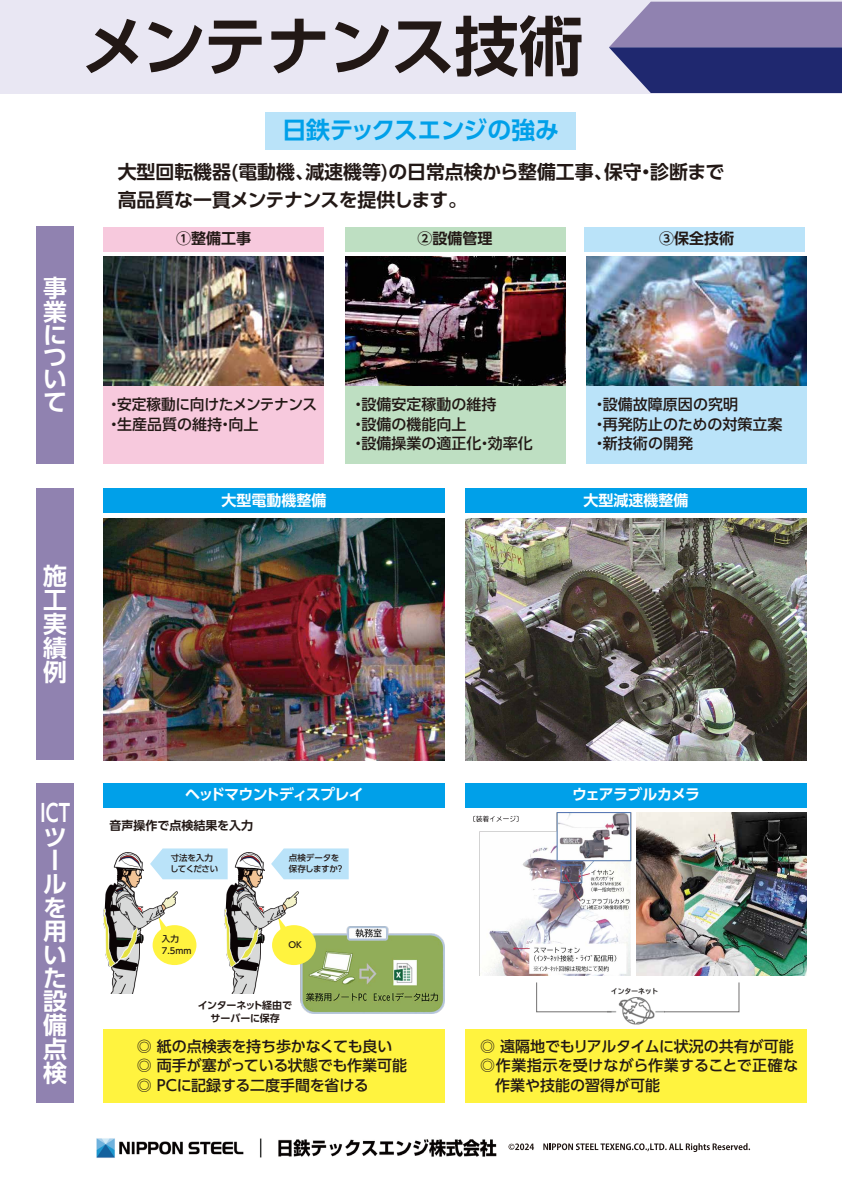
<style>
.page{position:relative;width:842px;height:1192px;background:#fff}
.page>*{position:absolute;margin:0;border:0;box-sizing:border-box;transform-origin:0 0}
.t1{font:700 64.5px "UD Shin Go Pro De";letter-spacing:-.035em;color:#221815}
.t2{font:700 23.9px/23.7px "UD Shin Go Pro De";color:#fff;scale:.71 1}
.t3{font:700 23.9px "UD Shin Go Pro De";letter-spacing:-.02em;color:#00a0e9}
.t4{font:700 23.9px/22.9px "UD Shin Go Pro De";color:#fff;text-align:justify}
.t5{font:700 18.9px/27.6px "UD Shin Go Pro De";color:#221815}
.t6{font:500 15px/19.5px "UD Shin Go Pro";color:#221815}
.t7{font:500 15px "UD Shin Go Pro";letter-spacing:.025em;color:#221815}
.t8{font:700 15px "UD Shin Go Pro De";color:#221815}
.t9{font:700 15px "UD Shin Go Pro De";color:#fff}
.t10{font:700 15px "UD Shin Go Pro De";letter-spacing:-.07em;color:#fff}
.t11{font:700 15px "UD Shin Go Pro De";letter-spacing:-.055em;color:#fff}
.t12{font:700 12px "UD Shin Go Pro De";color:#221815}
.t13{font:700 10px/13px "UD Shin Go Pro De";letter-spacing:-.02em;color:#221815;text-align:center}
.t14{font:500 8.5px/11.5px "UD Shin Go Pro";letter-spacing:-.02em;color:#221815}
</style>
<div class="page">
<svg style="left:159px;top:848px;width:69px;height:31px"></svg>
<svg style="left:280px;top:848px;width:69px;height:31px"></svg>
<div style="left:104px;top:375px;width:220px;height:89px;background:#f7c9dd"></div>
<div style="left:345px;top:375px;width:220px;height:89px;background:#bedfc2"></div>
<div style="left:587px;top:375px;width:220px;height:89px;background:#bae3f9"></div>
<div style="left:104px;top:227px;width:220px;height:24px;background:#f7c9dd"></div>
<img style="left:104px;top:257px;width:220px;height:128px">
<div style="left:0;top:0;width:842px;height:93px;background:#e9e7f3"></div>
<div style="left:36px;top:227px;width:38px;height:237px;background:#9082b0"></div>
<svg style="left:609px;top:2px;width:233px;height:91px;background:#646298"></svg>
<div style="left:345px;top:227px;width:220px;height:24px;background:#bedfc2"></div>
<img style="left:345px;top:257px;width:220px;height:128px">
<div style="left:584px;top:227px;width:220px;height:24px;background:#bae3f9"></div>
<img style="left:587px;top:257px;width:220px;height:128px">
<div style="left:104px;top:488px;width:341px;height:25px;background:#00a0e9"></div>
<img style="left:104px;top:518px;width:341px;height:242px">
<div style="left:36px;top:488px;width:38px;height:272px;background:#9082b0"></div>
<div style="left:466px;top:488px;width:341px;height:25px;background:#00a0e9"></div>
<img style="left:466px;top:518px;width:341px;height:242px">
<div style="left:104px;top:783px;width:341px;height:25px;background:#00a0e9"></div>
<img style="left:649px;top:813px;width:158px;height:162px">
<div style="left:36px;top:783px;width:38px;height:320px;background:#9082b0"></div>
<div style="left:466px;top:783px;width:341px;height:25px;background:#00a0e9"></div>
<div style="left:104px;top:1029px;width:341px;height:74px;background:#fff33f"></div>
<div style="left:466px;top:1029px;width:341px;height:74px;background:#fff33f"></div>
<svg style="left:508px;top:1143px;width:26px;height:7px"></svg>
<svg style="left:543px;top:1143px;width:207px;height:9px"></svg>
<img style="left:96px;top:1138px;width:401px;height:20px">
<img style="left:612px;top:988px;width:51px;height:37px">
<img style="left:473px;top:813px;width:176px;height:162px">
<img style="left:301px;top:926px;width:144px;height:88px">
<svg style="left:536px;top:982px;width:76px;height:31px"></svg>
<svg style="left:663px;top:982px;width:77px;height:31px"></svg>
<div style="left:153px;top:925px;width:43px;height:40px;background:#fff33f;border-radius:50%"></div>
<div style="left:272px;top:925px;width:44px;height:40px;background:#fff33f;border-radius:50%"></div>
<img style="left:104px;top:853px;width:81px;height:141px">
<img style="left:225px;top:853px;width:81px;height:141px">
<div style="left:266px;top:112px;width:310px;height:38px;background:#bae3f9"></div>
<h2 class="t4" style="left:43px;top:276px;width:25px">事業について</h2>
<h1 class="t1" style="left:82px;top:-6px;width:503px">メンテナンス技術</h1>
<h2 class="t3" style="left:283px;top:110px;width:278px">日鉄テックスエンジの強み</h2>
<p class="t5" style="left:118px;top:158px;width:608px">大型回転機器(電動機、減速機等)の日常点検から整備工事、保守・診断まで高品質な一貫メンテナンスを提供します。</p>
<p class="t8" style="left:176px;top:226px;width:76px">①整備工事</p>
<p class="t8" style="left:418px;top:226px;width:76px">②設備管理</p>
<p class="t6" style="left:106px;top:394px;width:212px">・安定稼動に向けたメンテナンス・生産品質の維持・向上</p>
<p class="t6" style="left:351px;top:394px;width:184px">・設備安定稼動の維持<br>・設備の機能向上<br>・設備操業の適正化・効率化</p>
<p class="t8" style="left:659px;top:226px;width:76px">③保全技術</p>
<p class="t6" style="left:592px;top:394px;width:192px">・設備故障原因の究明<br>・再発防止のための対策立案・新技術の開発</p>
<p class="t9" style="left:222px;top:488px;width:106px">大型電動機整備</p>
<p class="t9" style="left:584px;top:488px;width:106px">大型減速機整備</p>
<h2 class="t4" style="left:43px;top:564px;width:25px;line-height:23.9px">施工実績例</h2>
<h2 class="t2" style="left:40px;top:800px;width:44px">ICTツールを用いた設備点検</h2>
<p class="t10" style="left:185px;top:783px;width:180px">ヘッドマウントディスプレイ</p>
<p class="t11" style="left:572px;top:783px;width:130px">ウェアラブルカメラ</p>
<p class="t12" style="left:110px;top:816px;width:145px">音声操作で点検結果を入力</p>
<p class="t14" style="left:170px;top:852px;width:50px">寸法を入力してください</p>
<p class="t14" style="left:289px;top:852px;width:57px">点検データを保存しますか？</p>
<p class="t14" style="left:162px;top:933px;width:31px">入力<br>7.5mm</p>
<p class="t14" style="left:288px;top:939px;width:15px">OK</p>
<p class="t13" style="left:198px;top:998px;width:96px">インターネット経由でサーバーに保存</p>
<p class="t6" style="left:137px;top:1036px;width:272px">◎ 紙の点検表を持ち歩かなくても良い◎ 両手が塞がっている状態でも作業可能◎ PCに記録する二度手間を省ける　</p>
<p class="t6" style="left:480px;top:1036px;width:315px">◎ 遠隔地でもリアルタイムに状況の共有が可能</p>
<p class="t7" style="left:480px;top:1053px;width:319px">◎作業指示を受けながら作業することで正確な</p>
<p class="t6" style="left:495px;top:1075px;width:166px">作業や技能の習得が可能</p>
</div>
